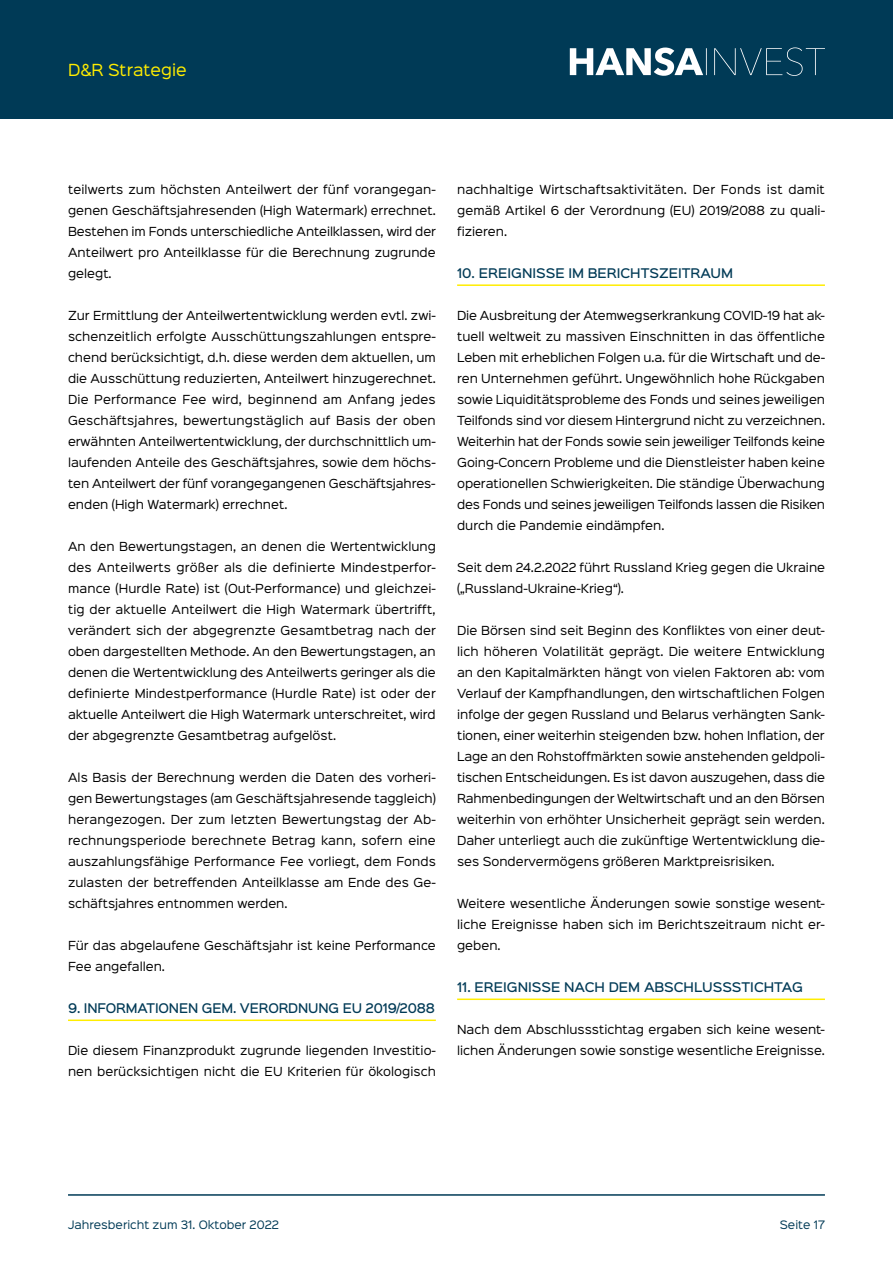
<style>
.page{position:relative;width:893px;height:1263px;background:#fff}
.page>*{position:absolute;margin:0;border:0;box-sizing:border-box;transform-origin:0 0}
.t1{font:15px "Sinkin Sans 400";color:#ffed00}
.t2{font:500 12px "Sinkin Sans 500";color:#003a56}
.t3{font:11.25px/21px "Sinkin Sans 400";color:#000;text-align:justify}
.t4{font:10.5px "Sinkin Sans 400";color:#003a56}
</style>
<div class="page">
<div style="left:0;top:0;width:893px;height:119px;background:#003a56"></div>
<svg style="left:570px;top:47px;width:255px;height:29px"></svg>
<hr style="left:68px;top:1194px;width:757px;height:2px;background:#003a56">
<hr style="left:68px;top:1019px;width:368px;height:2px;background:#ffed00">
<hr style="left:457px;top:284px;width:368px;height:2px;background:#ffed00">
<hr style="left:457px;top:998px;width:368px;height:2px;background:#ffed00">
<h1 class="t1" style="left:68px;top:57px;width:120px">D&amp;R Strategie</h1>
<p class="t3" style="left:68px;top:178px;width:369px">teilwerts zum höchsten Anteilwert der fünf vorangegan&shy;genen Geschäftsjahresenden (High Watermark) errechnet.<br>Bestehen im Fonds unterschiedliche Anteilklassen, wird der Anteilwert pro Anteilklasse für die Berechnung zugrunde gelegt.</p>
<p class="t3" style="left:68px;top:304px;width:369px">Zur Ermittlung der Anteilwertentwicklung werden evtl. zwi&shy;schenzeitlich erfolgte Ausschüttungszahlungen entspre&shy;chend berücksichtigt, d.h. diese werden dem aktuellen, um die Ausschüttung reduzierten, Anteilwert hinzugerechnet.<br>Die Performance Fee wird, beginnend am Anfang jedes Geschäftsjahres, bewertungstäglich auf Basis der oben erwähnten Anteilwertentwicklung, der durchschnittlich um&shy;laufenden Anteile des Geschäftsjahres, sowie dem höchs&shy;ten Anteilwert der fünf vorangegangenen Geschäftsjahres&shy;enden (High Watermark) errechnet.</p>
<p class="t3" style="left:68px;top:535px;width:369px">An den Bewertungstagen, an denen die Wertentwicklung des Anteilwerts größer als die definierte Mindestperfor&shy;mance (Hurdle Rate) ist (Out-Performance) und gleichzei&shy;tig der aktuelle Anteilwert die High Watermark übertrifft, verändert sich der abgegrenzte Gesamtbetrag nach der oben dargestellten Methode. An den Bewertungstagen, an denen die Wertentwicklung des Anteilwerts geringer als die definierte Mindestperformance (Hurdle Rate) ist oder der aktuelle Anteilwert die High Watermark unterschreitet, wird der abgegrenzte Gesamtbetrag aufgelöst.</p>
<p class="t3" style="left:68px;top:766px;width:369px">Als Basis der Berechnung werden die Daten des vorheri&shy;gen Bewertungstages (am Geschäftsjahresende taggleich) herangezogen. Der zum letzten Bewertungstag der Ab&shy;rechnungsperiode berechnete Betrag kann, sofern eine auszahlungsfähige Performance Fee vorliegt, dem Fonds zulasten der betreffenden Anteilklasse am Ende des Ge&shy;schäftsjahres entnommen werden.</p>
<p class="t3" style="left:68px;top:934px;width:369px">Für das abgelaufene Geschäftsjahr ist keine Performance<br>Fee angefallen.</p>
<p class="t2" style="left:68px;top:998px;width:368px">9. INFORMATIONEN GEM. VERORDNUNG EU 2019/2088</p>
<p class="t3" style="left:68px;top:1039px;width:369px">Die diesem Finanzprodukt zugrunde liegenden Investitio&shy;nen berücksichtigen nicht die EU Kriterien für ökologisch</p>
<p class="t3" style="left:457px;top:178px;width:369px">nachhaltige Wirtschaftsaktivitäten. Der Fonds ist damit gemäß Artikel 6 der Verordnung (EU) 2019/2088 zu quali&shy;fizieren.</p>
<p class="t2" style="left:457px;top:263px;width:278px">10. EREIGNISSE IM BERICHTSZEITRAUM</p>
<p class="t3" style="left:457px;top:304px;width:370px">Die Ausbreitung der Atemwegserkrankung COVID-19 hat ak&shy;tuell weltweit zu massiven Einschnitten in das öffentliche Leben mit erheblichen Folgen u.a. für die Wirtschaft und de&shy;ren Unternehmen geführt. Ungewöhnlich hohe Rückgaben sowie Liquiditätsprobleme des Fonds und seines jeweiligen Teilfonds sind vor diesem Hintergrund nicht zu verzeichnen.<br>Weiterhin hat der Fonds sowie sein jeweiliger Teilfonds keine Going-Concern Probleme und die Dienstleister haben keine operationellen Schwierigkeiten. Die ständige Überwachung des Fonds und seines jeweiligen Teilfonds lassen die Risiken durch die Pandemie eindämpfen.</p>
<p class="t3" style="left:457px;top:556px;width:370px">Seit dem 24.2.2022 führt Russland Krieg gegen die Ukraine („Russland-Ukraine-Krieg“).</p>
<p class="t3" style="left:457px;top:619px;width:369px">Die Börsen sind seit Beginn des Konfliktes von einer deut&shy;lich höheren Volatilität geprägt. Die weitere Entwicklung an den Kapitalmärkten hängt von vielen Faktoren ab: vom Verlauf der Kampfhandlungen, den wirtschaftlichen Folgen infolge der gegen Russland und Belarus verhängten Sank&shy;tionen, einer weiterhin steigenden bzw. hohen Inflation, der Lage an den Rohstoffmärkten sowie anstehenden geldpoli&shy;tischen Entscheidungen. Es ist davon auszugehen, dass die Rahmenbedingungen der Weltwirtschaft und an den Börsen weiterhin von erhöhter Unsicherheit geprägt sein werden.<br>Daher unterliegt auch die zukünftige Wertentwicklung die&shy;ses Sondervermögens größeren Marktpreisrisiken.</p>
<p class="t3" style="left:457px;top:892px;width:369px">Weitere wesentliche Änderungen sowie sonstige wesent&shy;liche Ereignisse haben sich im Berichtszeitraum nicht er&shy;geben.</p>
<p class="t2" style="left:457px;top:977px;width:347px">11. EREIGNISSE NACH DEM ABSCHLUSSSTICHTAG</p>
<p class="t3" style="left:457px;top:1018px;width:369px">Nach dem Abschlussstichtag ergaben sich keine wesent&shy;lichen Änderungen sowie sonstige wesentliche Ereignisse.</p>
<p class="t4" style="left:68px;top:1216px;width:212px">Jahresbericht zum 31. Oktober 2022</p>
<p class="t4" style="left:780px;top:1216px;width:47px">Seite 17</p>
</div>
